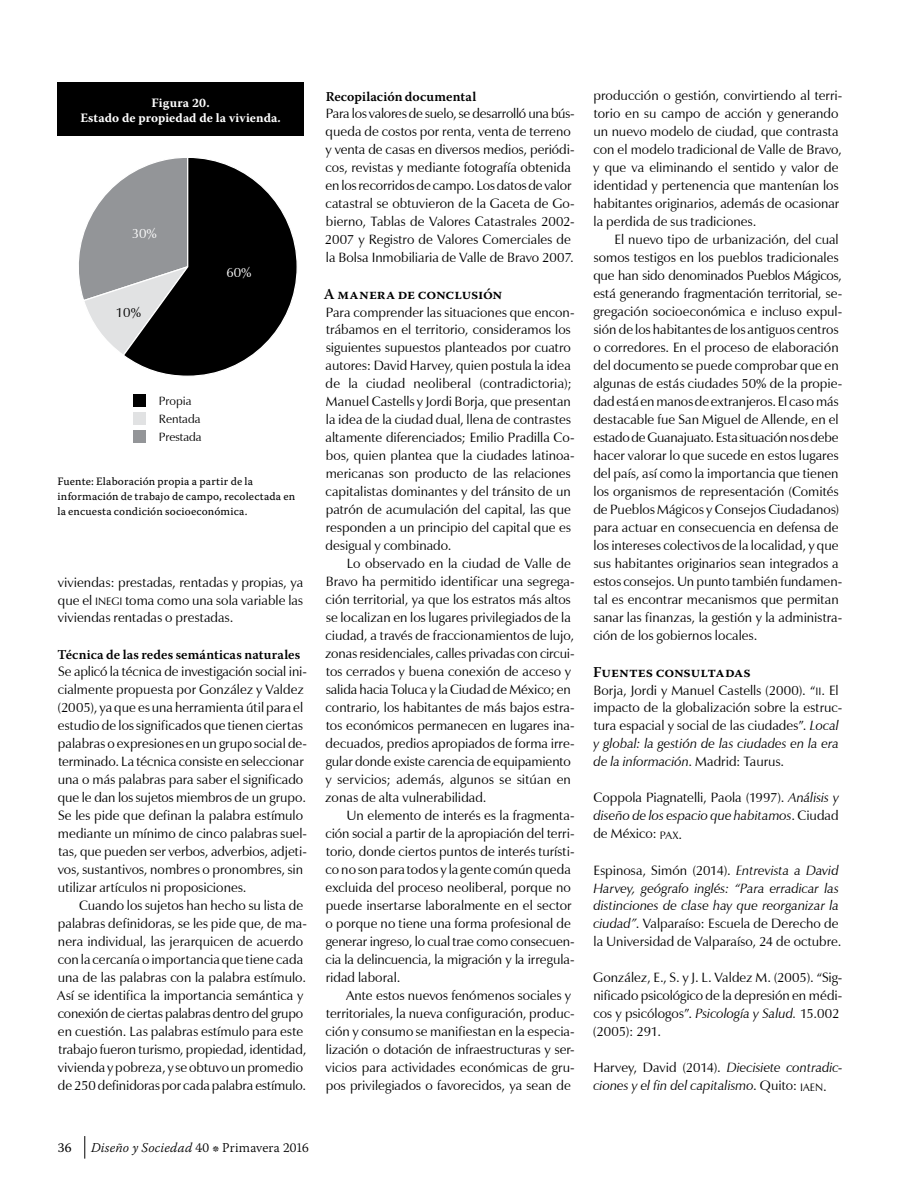
<style>
.page{position:relative;width:918px;height:1188px;background:#fff}
.page>*{position:absolute;margin:0;border:0;box-sizing:border-box;transform-origin:0 0}
.t1{font:600 15px "Warnock Pro";letter-spacing:-.005em;color:#000}
.t2{font:13.5px/18px "Zapf Humanist 601 BT";color:#000}
.t3{font:italic 13.5px/18px "Zapf Humanist 601 BT";color:#000}
.t4{font:600 13.5px "Warnock Pro";letter-spacing:-.005em;color:#000}
.t5{font:300 13.5px "Warnock Pro";letter-spacing:.01em;color:#000}
.t6{font:13.5px "Zapf Humanist 601 BT";color:#fff}
.t7{font:13.5px "Warnock Pro";color:#000}
.t8{font:700 12.75px/15px "Warnock Pro";letter-spacing:.01em;color:#fff;text-align:center}
.t9{font:12px/18px "Zapf Humanist 601 BT";color:#000}
.t10{font:11.25px/15px "Warnock Pro Capt";letter-spacing:.02em;color:#000}
.s1{font-family:"Zapf Humanist 601 BT Roman SC800";font-size:10.8px}
.s2{font-style:italic}
.s3{font-style:normal}
.s4{font-family:"Zapf Humanist 601 BT Roman SC800";font-style:normal;font-size:10.8px}
</style>
<div class="page">
<svg style="left:84px;top:1136px;width:1px;height:23px"></svg>
<div style="left:57px;top:82px;width:247px;height:54px;background:#000"></div>
<div style="left:133px;top:394px;width:12px;height:12px;background:#000"></div>
<div style="left:133px;top:412px;width:12px;height:12px;background:#e1e2e3"></div>
<div style="left:133px;top:430px;width:12px;height:12px;background:#939598"></div>
<svg style="left:79px;top:158px;width:218px;height:218px"></svg>
<p class="t8" style="left:80px;top:95px;width:202px">Figura 20.<br>Estado de propiedad de la vivienda.</p>
<p class="t6" style="left:132px;top:225px;width:27px">30%</p>
<p class="t2" style="left:116px;top:303px;width:27px">10%</p>
<p class="t6" style="left:226px;top:264px;width:27px">60%</p>
<p class="t9" style="left:159px;top:392px;width:44px">Propia<br>Rentada<br>Prestada</p>
<p class="t10" style="left:57px;top:474px;width:239px">Fuente: Elaboración propia a partir de la información de trabajo de campo, recolectada en la encuesta condición socioeconómica.</p>
<p class="t2" style="left:58px;top:573px;width:247px;text-align:justify">viviendas: prestadas, rentadas y propias, ya que el <span class="s1">INEGI</span> toma como una sola variable las viviendas rentadas o prestadas.</p>
<p class="t4" style="left:57px;top:646px;width:244px">Técnica de las redes semánticas naturales</p>
<p class="t2" style="left:57px;top:663px;width:251px">Se aplicó la técnica de investigación social ini&shy;cialmente propuesta por González y Valdez (2005), ya que es una herramienta útil para el estudio de los significados que tienen ciertas palabras o expresiones en un grupo social de&shy;terminado. La técnica consiste en seleccionar una o más palabras para saber el significado que le dan los sujetos miembros de un grupo.<br>Se les pide que definan la palabra estímulo mediante un mínimo de cinco palabras suel&shy;tas, que pueden ser verbos, adverbios, adjeti&shy;vos, sustantivos, nombres o pronombres, sin utilizar artículos ni proposiciones.</p>
<p class="t2" style="left:57px;top:897px;width:251px;text-indent:22px">Cuando los sujetos han hecho su lista de palabras definidoras, se les pide que, de ma&shy;nera individual, las jerarquicen de acuerdo con la cercanía o importancia que tiene cada una de las palabras con la palabra estímulo.<br>Así se identifica la importancia semántica y conexión de ciertas palabras dentro del grupo en cuestión. Las palabras estímulo para este trabajo fueron turismo, propiedad, identidad, vivienda y pobreza, y se obtuvo un promedio de 250 definidoras por cada palabra estímulo.</p>
<p class="t4" style="left:326px;top:88px;width:152px">Recopilación documental</p>
<p class="t2" style="left:325px;top:105px;width:251px">Para los valores de suelo, se desarrolló una bús&shy;queda de costos por renta, venta de terreno y venta de casas en diversos medios, periódi&shy;cos, revistas y mediante fotografía obtenida en los recorridos de campo. Los datos de valor catastral se obtuvieron de la Gaceta de Go&shy;bierno, Tablas de Valores Catastrales 2002- 2007 y Registro de Valores Comerciales de la Bolsa Inmobiliaria de Valle de Bravo 2007.</p>
<p class="t1" style="left:324px;top:285px;width:180px">A manera de conclusión</p>
<p class="t2" style="left:326px;top:303px;width:251px">Para comprender las situaciones que encon&shy;trábamos en el territorio, consideramos los siguientes supuestos planteados por cuatro autores: David Harvey, quien postula la idea de la ciudad neoliberal (contradictoria); Manuel Castells y Jordi Borja, que presentan la idea de la ciudad dual, llena de contrastes altamente diferenciados; Emilio Pradilla Co&shy;bos, quien plantea que la ciudades latinoa&shy;mericanas son producto de las relaciones capitalistas dominantes y del tránsito de un patrón de acumulación del capital, las que responden a un principio del capital que es desigual y combinado.</p>
<p class="t2" style="left:325px;top:555px;width:251px;text-indent:21px">Lo observado en la ciudad de Valle de Bravo ha permitido identificar una segrega&shy;ción territorial, ya que los estratos más altos se localizan en los lugares privilegiados de la ciudad, a través de fraccionamientos de lujo, zonas residenciales, calles privadas con circui&shy;tos cerrados y buena conexión de acceso y salida hacia Toluca y la Ciudad de México; en contrario, los habitantes de más bajos estra&shy;tos económicos permanecen en lugares ina&shy;decuados, predios apropiados de forma irre&shy;gular donde existe carencia de equipamiento y servicios; además, algunos se sitúan en zonas de alta vulnerabilidad.</p>
<p class="t2" style="left:326px;top:807px;width:251px;text-indent:21px">Un elemento de interés es la fragmenta&shy;ción social a partir de la apropiación del terri&shy;torio, donde ciertos puntos de interés turísti&shy;co no son para todos y la gente común queda excluida del proceso neoliberal, porque no puede insertarse laboralmente en el sector o porque no tiene una forma profesional de generar ingreso, lo cual trae como consecuen&shy;cia la delincuencia, la migración y la irregula&shy;ridad laboral.</p>
<p class="t2" style="left:326px;top:987px;width:251px;text-indent:20px">Ante estos nuevos fenómenos sociales y territoriales, la nueva configuración, produc&shy;ción y consumo se manifiestan en la especia&shy;lización o dotación de infraestructuras y ser&shy;vicios para actividades económicas de gru&shy;pos privilegiados o favorecidos, ya sean de</p>
<p class="t2" style="left:593px;top:87px;width:251px">producción o gestión, convirtiendo al terri&shy;torio en su campo de acción y generando un nuevo modelo de ciudad, que contrasta con el modelo tradicional de Valle de Bravo, y que va eliminando el sentido y valor de identidad y pertenencia que mantenían los habitantes originarios, además de ocasionar la perdida de sus tradiciones.</p>
<p class="t2" style="left:593px;top:231px;width:251px;text-indent:21px">El nuevo tipo de urbanización, del cual somos testigos en los pueblos tradicionales que han sido denominados Pueblos Mágicos, está generando fragmentación territorial, se&shy;gregación socioeconómica e incluso expul&shy;sión de los habitantes de los antiguos centros o corredores. En el proceso de elaboración del documento se puede comprobar que en algunas de estás ciudades 50% de la propie&shy;dad está en manos de extranjeros. El caso más destacable fue San Miguel de Allende, en el estado de Guanajuato. Esta situación nos debe hacer valorar lo que sucede en estos lugares del país, así como la importancia que tienen los organismos de representación (Comités de Pueblos Mágicos y Consejos Ciudadanos) para actuar en consecuencia en defensa de los intereses colectivos de la localidad, y que sus habitantes originarios sean integrados a estos consejos. Un punto también fundamen&shy;tal es encontrar mecanismos que permitan sanar las finanzas, la gestión y la administra&shy;ción de los gobiernos locales.</p>
<p class="t1" style="left:593px;top:663px;width:159px">Fuentes consultadas</p>
<p class="t2" style="left:593px;top:681px;width:250px">Borja, Jordi y Manuel Castells (2000). “<span class="s1">II</span>. El impacto de la globalización sobre la estruc&shy;tura espacial y social de las ciudades”. <span class="s2">Local y global: la gestión de las ciudades en la era de la información</span>. Madrid: Taurus.</p>
<p class="t2" style="left:593px;top:789px;width:247px;text-align:justify">Coppola Piagnatelli, Paola (1997). <span class="s2">Análisis y diseño de los espacio que habitamos</span>. Ciudad de México: <span class="s1">PAX</span>.</p>
<p class="t3" style="left:593px;top:861px;width:250px"><span class="s3">Espinosa, Simón (2014).</span> Entrevista a David Harvey, geógrafo inglés: “Para erradicar las distinciones de clase hay que reorganizar la ciudad”<span class="s3">. Valparaíso: Escuela de Derecho de la Universidad de Valparaíso, 24 de octubre.</span></p>
<p class="t2" style="left:593px;top:969px;width:251px">González, E., S. y J. L. Valdez M. (2005). “Sig&shy;nificado psicológico de la depresión en médi&shy;cos y psicólogos”. <span class="s2">Psicología y Salud.</span> 15.002 (2005): 291.</p>
<p class="t3" style="left:593px;top:1059px;width:251px"><span class="s3">Harvey, David (2014).</span> Diecisiete contradic&shy;ciones y el fin del capitalismo<span class="s3">. Quito:</span> <span class="s4">IAEN</span><span class="s3">.</span></p>
<p class="t7" style="left:58px;top:1139px;width:15px">36</p>
<p class="t5" style="left:91px;top:1139px;width:219px"><span class="s2">Diseño y Sociedad</span> 40 j Primavera 2016</p>
</div>
